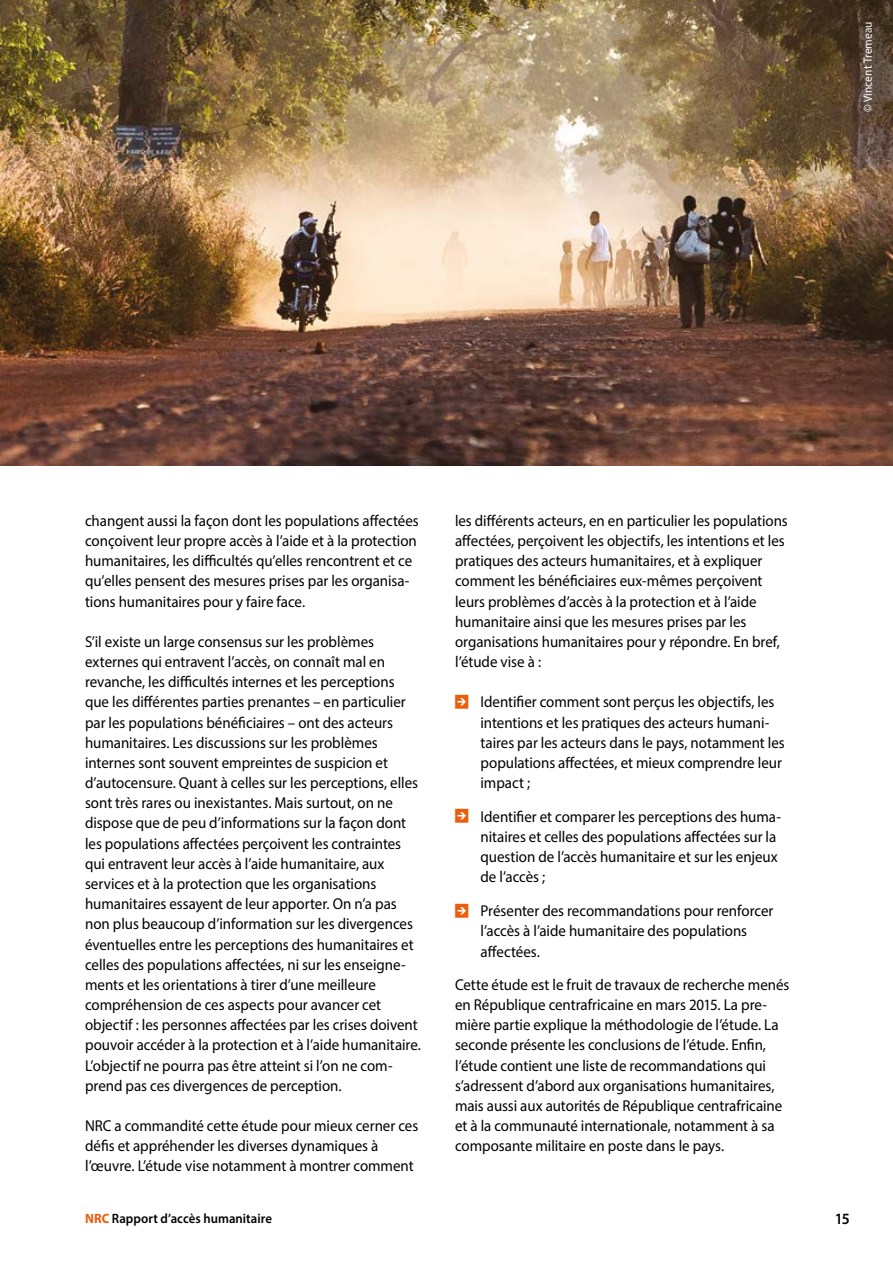
<style>
.page{position:relative;width:893px;height:1263px;background:#fff}
.page>*{position:absolute;margin:0;border:0;box-sizing:border-box;transform-origin:0 0}
.t1{font:15.75px/20.2px "Myriad Pro";letter-spacing:-.005em;color:#000;scale:.95 1}
.t2{font:600 15.75px "Myriad Pro";color:#000;scale:.95 1}
.t3{font:600 13.5px "Myriad Pro";letter-spacing:.005em;color:#000;scale:.95 1}
.t4{font:12px "Myriad Pro";letter-spacing:.005em;color:#fff;scale:.95 1}
.s1{font-family:"Arrowstfb";font-size:13.5px;color:#eb5d0b}
.s2{font-weight:700;color:#eb5d0b}
</style>
<div class="page">
<img style="left:0;top:0;width:893px;height:465px">
<p class="t4" style="left:860px;top:112px;width:97px;rotate:-90deg">© Vincent Tremeau</p>
<p class="t1" style="left:85px;top:510px;width:353px">changent aussi la façon dont les populations affectées conçoivent leur propre accès à l’aide et à la protection humanitaires, les difficultés qu’elles rencontrent et ce qu’elles pensent des mesures prises par les organisa&shy;tions humanitaires pour y faire face.</p>
<p class="t1" style="left:85px;top:631px;width:355px">S’il existe un large consensus sur les problèmes externes qui entravent l’accès, on connaît mal en revanche, les difficultés internes et les perceptions que les différentes parties prenantes – en particulier par les populations bénéficiaires – ont des acteurs humanitaires. Les discussions sur les problèmes internes sont souvent empreintes de suspicion et d’autocensure. Quant à celles sur les perceptions, elles sont très rares ou inexistantes. Mais surtout, on ne dispose que de peu d’informations sur la façon dont les populations affectées perçoivent les contraintes qui entravent leur accès à l’aide humanitaire, aux services et à la protection que les organisations humanitaires essayent de leur apporter. On n’a pas non plus beaucoup d’information sur les divergences éventuelles entre les perceptions des humanitaires et celles des populations affectées, ni sur les enseigne&shy;ments et les orientations à tirer d’une meilleure compréhension de ces aspects pour avancer cet objectif : les personnes affectées par les crises doivent pouvoir accéder à la protection et à l’aide humanitaire.<br>L’objectif ne pourra pas être atteint si l’on ne com&shy;prend pas ces divergences de perception.</p>
<p class="t1" style="left:85px;top:1115px;width:352px">NRC a commandité cette étude pour mieux cerner ces défis et appréhender les diverses dynamiques à l’œuvre. L’étude vise notamment à montrer comment</p>
<p class="t1" style="left:455px;top:510px;width:352px">les différents acteurs, en en particulier les populations affectées, perçoivent les objectifs, les intentions et les pratiques des acteurs humanitaires, et à expliquer comment les bénéficiaires eux-mêmes perçoivent leurs problèmes d’accès à la protection et à l’aide humanitaire ainsi que les mesures prises par les organisations humanitaires pour y répondre. En bref, l’étude vise à :</p>
<p class="t1" style="left:480px;top:692px;width:322px;text-indent:-26px"><span class="s1">B</span> Identifier comment sont perçus les objectifs, les intentions et les pratiques des acteurs humani&shy;taires par les acteurs dans le pays, notamment les populations affectées, et mieux comprendre leur impact ;</p>
<p class="t1" style="left:480px;top:806px;width:318px;text-indent:-26px"><span class="s1">B</span> Identifier et comparer les perceptions des huma&shy;nitaires et celles des populations affectées sur la question de l’accès humanitaire et sur les enjeux de l’accès ;</p>
<p class="t1" style="left:480px;top:900px;width:310px;text-indent:-26px"><span class="s1">B</span> Présenter des recommandations pour renforcer l’accès à l’aide humanitaire des populations affectées.</p>
<p class="t1" style="left:455px;top:974px;width:354px">Cette étude est le fruit de travaux de recherche menés en République centrafricaine en mars 2015. La pre&shy;mière partie explique la méthodologie de l’étude. La seconde présente les conclusions de l’étude. Enfin, l’étude contient une liste de recommandations qui s’adressent d’abord aux organisations humanitaires, mais aussi aux autorités de République centrafricaine et à la communauté internationale, notamment à sa composante militaire en poste dans le pays.</p>
<p class="t3" style="left:85px;top:1210px;width:198px"><span class="s2">NRC</span> Rapport d’accès humanitaire</p>
<p class="t2" style="left:835px;top:1209px;width:17px">15</p>
</div>
